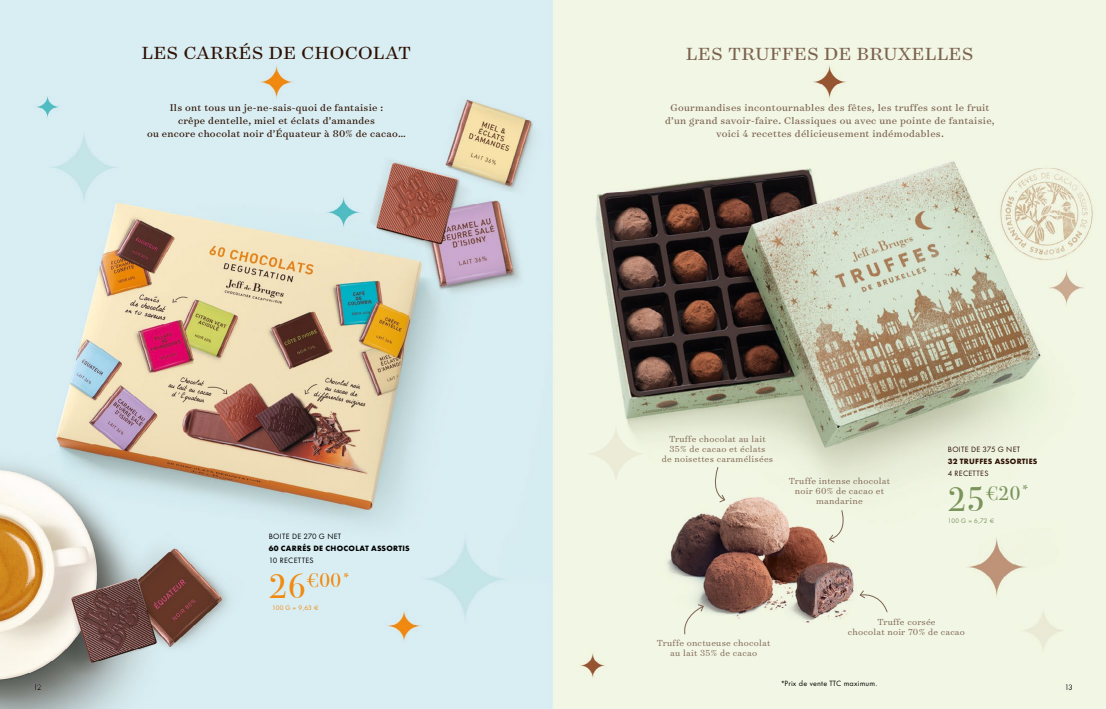
<style>
.page{position:relative;width:1106px;height:709px;background:#fff}
.page>*{position:absolute;margin:0;border:0;box-sizing:border-box;transform-origin:0 0}
.t1{font:20px "Surveyor Text";letter-spacing:.025em;color:#7c634f}
.t2{font:20px "Surveyor Text";letter-spacing:.025em;color:#2e1103}
.t3{font:19.8px "Bodoni Svty Two ITCTT";color:#f18a10}
.t4{font:19.8px "Bodoni Svty Two ITCTT";color:#7a945b}
.t5{font:11px/13.2px "Surveyor Text";letter-spacing:.025em;color:#7c634f;text-align:center}
.t6{font:11px/13.2px "Surveyor Text";letter-spacing:.025em;color:#2e1103;text-align:center}
.t7{font:300 10px/10px "Surveyor Text";letter-spacing:.025em;color:#7c634f;text-align:center}
.t8{font:700 8px "Futura PT";letter-spacing:.035em;color:#000}
.t9{font:8px "Futura PT";letter-spacing:.035em;color:#000}
.t10{font:8px "Futura PT";letter-spacing:.035em;color:#2e1103}
.t11{font:700 8px "Futura PT";letter-spacing:.035em;color:#2e1103}
.t12{font:7px "Futura Now Var";letter-spacing:.025em;color:#000}
.t13{font:6px "Futura";color:#f18a10}
.t14{font:6px "Futura";color:#7a945b}
.s1{font-size:34px}
.s2{font-family:"Euro Sans";font-size:6.5px}
</style>
<div class="page">
<img style="left:0;top:0;width:1105px;height:709px">
<div style="left:584px;top:423px;width:64px;height:61px;background:linear-gradient(to right,#f1f4e3,#eef2df);border-radius:50%"></div>
<svg style="left:709px;top:466px;width:16px;height:37px"></svg>
<svg style="left:859px;top:590px;width:29px;height:23px"></svg>
<svg style="left:682px;top:603px;width:22px;height:32px"></svg>
<svg style="left:828px;top:509px;width:20px;height:34px"></svg>
<h1 class="t2" style="left:142px;top:40px;width:271px">LES CARRÉS DE CHOCOLAT</h1>
<p class="t6" style="left:147px;top:100px;width:260px">Ils ont tous un je-ne-sais-quoi de fantaisie :<br>crêpe dentelle, miel et éclats d’amandes<br>ou encore chocolat noir d’Équateur à 80% de cacao…</p>
<p class="t9" style="left:269px;top:532px;width:74px">BOITE DE 270 G NET</p>
<p class="t8" style="left:269px;top:543px;width:143px">60 CARRÉS DE CHOCOLAT ASSORTIS</p>
<p class="t9" style="left:269px;top:556px;width:46px">10 RECETTES</p>
<h2 class="t3" style="left:269px;top:564px;width:83px"><span class="s1">26</span>€00<sup>*</sup></h2>
<p class="t13" style="left:272px;top:604px;width:48px">100 G = 9,63 <span class="s2">€</span></p>
<h1 class="t1" style="left:686px;top:41px;width:289px">LES TRUFFES DE BRUXELLES</h1>
<p class="t5" style="left:665px;top:100px;width:331px">Gourmandises incontournables des fêtes, les truffes sont le fruit d’un grand savoir-faire. Classiques ou avec une pointe de fantaisie, voici 4 recettes délicieusement indémodables.</p>
<p class="t7" style="left:661px;top:433px;width:113px">Truffe chocolat au lait<br>35% de cacao et éclats<br>de noisettes caramélisées</p>
<p class="t7" style="left:788px;top:475px;width:103px">Truffe intense chocolat noir 60% de cacao et mandarine</p>
<p class="t10" style="left:947px;top:445px;width:74px">BOITE DE 375 G NET</p>
<p class="t11" style="left:947px;top:456px;width:91px">32 TRUFFES ASSORTIES</p>
<p class="t10" style="left:947px;top:469px;width:42px">4 RECETTES</p>
<h2 class="t4" style="left:947px;top:477px;width:83px"><span class="s1">25</span>€20<sup>*</sup></h2>
<p class="t14" style="left:947px;top:517px;width:48px">100 G = 6,72 <span class="s2">€</span></p>
<p class="t7" style="left:656px;top:637px;width:115px">Truffe onctueuse chocolat au lait 35% de cacao</p>
<p class="t7" style="left:848px;top:616px;width:119px">Truffe corsée<br>chocolat noir 70% de cacao</p>
<p class="t12" style="left:781px;top:677px;width:98px">*Prix de vente TTC maximum.</p>
</div>
